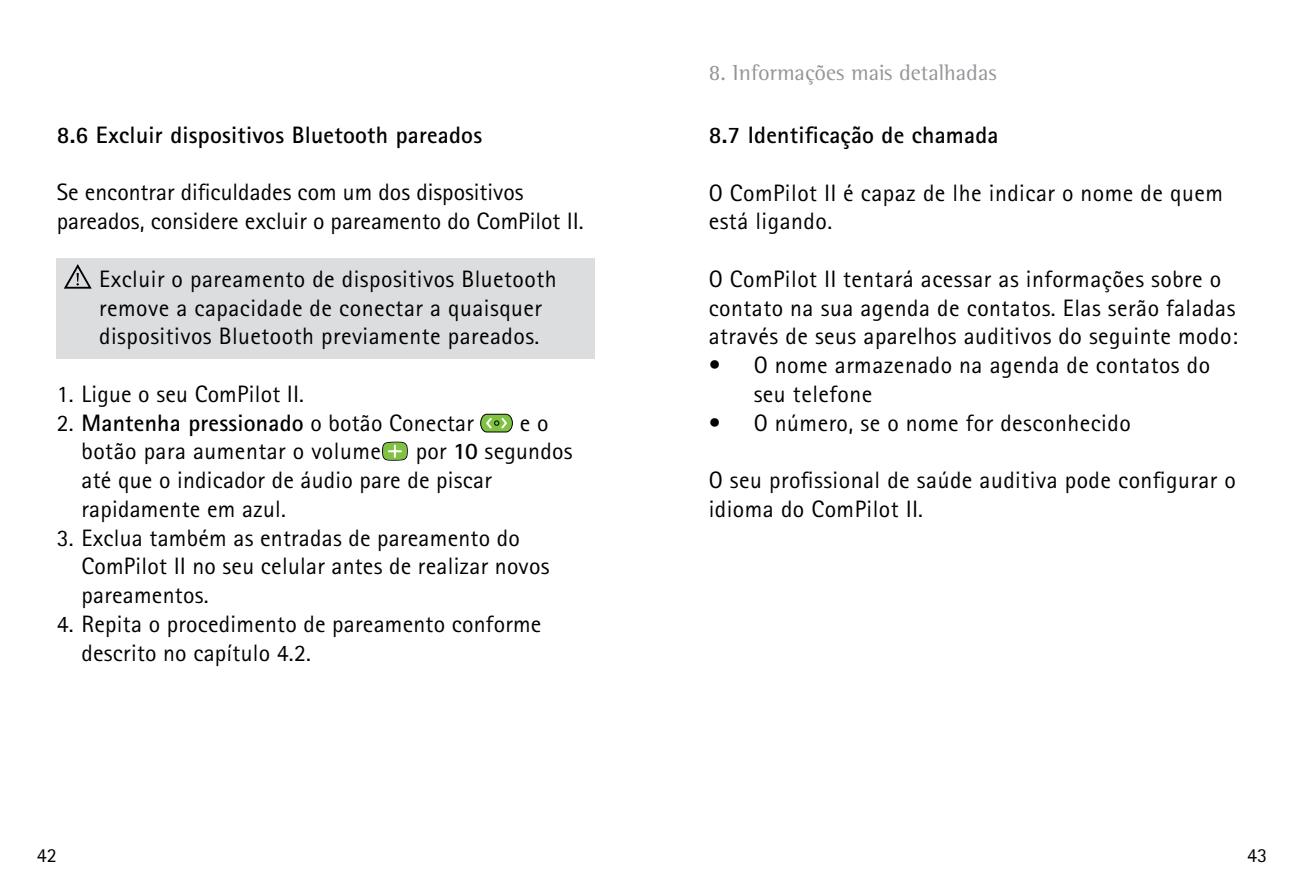
<style>
.page{position:relative;width:1304px;height:886px;background:#fff}
.page>*{position:absolute;margin:0;border:0;box-sizing:border-box;transform-origin:0 0}
.t1{font:23.75px/28.8px "Rotis Sans Serif Pro";letter-spacing:.02em;color:#000}
.t2{font:700 23.75px "Rotis Sans Serif Pro";letter-spacing:.01em;color:#000}
.t3{font:23.75px/28.8px "Rotis Sans Serif Pro";color:#000}
.t4{font:22.5px "Rotis Semi Serif Pro";color:#939598}
.t5{font:20px "Rotis Sans Serif Pro";color:#000}
.s1{font-weight:400}
.s2{font-weight:700}
</style>
<div class="page">
<div style="left:57px;top:258px;width:538px;height:101px;background:#dcddde"></div>
<svg style="left:64px;top:264px;width:28px;height:25px"></svg>
<svg style="left:480px;top:414px;width:33px;height:19px"></svg>
<svg style="left:382px;top:441px;width:26px;height:20px"></svg>
<p class="t2" style="left:57px;top:120px;width:427px">8.6 Excluir dispositivos Bluetooth pareados</p>
<p class="t3" style="left:57px;top:178px;width:529px">Se encontrar dificuldades com um dos dispositivos pareados, considere excluir o pareamento do ComPilot II.</p>
<p class="t1" style="left:99px;top:264px;width:459px">Excluir o pareamento de dispositivos Bluetooth remove a capacidade de conectar a quaisquer dispositivos Bluetooth previamente pareados.</p>
<p class="t1" style="left:57px;top:380px;width:249px">1. Ligue o seu ComPilot II.</p>
<p class="t2" style="left:57px;top:407px;width:419px"><span class="s1">2.</span> Mantenha pressionado <span class="s1">o botão Conectar</span></p>
<p class="t1" style="left:520px;top:408px;width:30px">e o</p>
<p class="t1" style="left:81px;top:437px;width:301px">botão para aumentar o volume</p>
<p class="t1" style="left:81px;top:437px;width:492px;text-indent:334px">por <span class="s2">10</span> segundos até que o indicador de áudio pare de piscar rapidamente em azul.</p>
<p class="t1" style="left:81px;top:523px;width:469px;text-indent:-25px">3. Exclua também as entradas de pareamento do<br>ComPilot II no seu celular antes de realizar novos pareamentos.</p>
<p class="t1" style="left:81px;top:610px;width:461px;text-indent:-25px">4. Repita o procedimento de pareamento conforme descrito no capítulo 4.2.</p>
<p class="t4" style="left:709px;top:59px;width:290px">8. Informações mais detalhadas</p>
<p class="t2" style="left:709px;top:120px;width:291px">8.7 Identificação de chamada</p>
<p class="t1" style="left:709px;top:178px;width:516px">O ComPilot II é capaz de lhe indicar o nome de quem está ligando.</p>
<p class="t1" style="left:709px;top:265px;width:531px">O ComPilot II tentará acessar as informações sobre o contato na sua agenda de contatos. Elas serão faladas através de seus aparelhos auditivos do seguinte modo:</p>
<p class="t1" style="left:754px;top:351px;width:458px;text-indent:-45px">• O nome armazenado na agenda de contatos do seu telefone</p>
<p class="t1" style="left:709px;top:408px;width:424px">• O número, se o nome for desconhecido</p>
<p class="t1" style="left:709px;top:466px;width:529px">O seu profissional de saúde auditiva pode configurar o idioma do ComPilot II.</p>
<p class="t5" style="left:37px;top:843px;width:21px">42</p>
<p class="t5" style="left:1247px;top:843px;width:21px">43</p>
</div>
